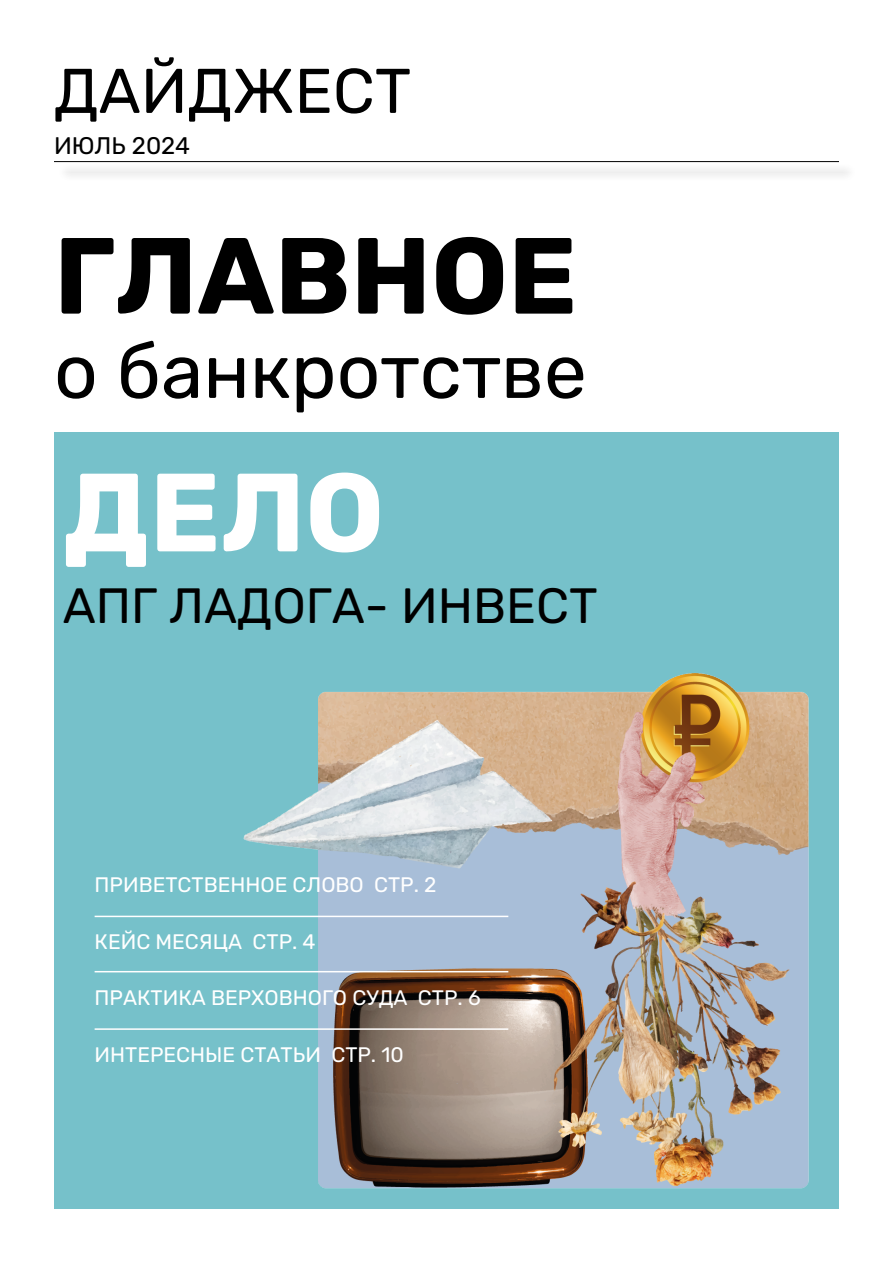
<style>
.page{position:relative;width:893px;height:1263px;background:#fff}
.page>*{position:absolute;margin:0;border:0;box-sizing:border-box;transform-origin:0 0}
.t1{font:700 111px "Rubik";color:#fff}
.t2{font:700 108px "Rubik";color:#000}
.t3{font:76.5px "Rubik";color:#000}
.t4{font:63px "Rubik";color:#000}
.t5{font:49.5px "Rubik";color:#000}
.t6{font:24px "Rubik";color:#000}
.t7{font:21px "Rubik";color:#fff}
</style>
<div class="page">
<div style="left:54px;top:432px;width:785px;height:777px;background:#76c1ca"></div>
<img style="left:234px;top:673px;width:575px;height:515px">
<hr style="left:95px;top:916px;width:413px;height:1px;background:#fff">
<hr style="left:95px;top:971px;width:413px;height:1px;background:#fff">
<hr style="left:95px;top:1028px;width:413px;height:2px;background:#fff">
<div style="left:58px;top:164px;width:798px;height:17px;background:#f6f6f6"></div>
<hr style="left:54px;top:161px;width:785px;height:1px;background:#000">
<h3 class="t4" style="left:54px;top:56px;width:359px">ДАЙДЖЕСТ</h3>
<p class="t6" style="left:54px;top:133px;width:137px">ИЮЛЬ 2024</p>
<h2 class="t2" style="left:54px;top:216px;width:525px">ГЛАВНОЕ</h2>
<h3 class="t3" style="left:54px;top:329px;width:534px">о банкротстве</h3>
<h1 class="t1" style="left:63px;top:451px;width:323px">ДЕЛО</h1>
<h3 class="t5" style="left:63px;top:578px;width:537px">АПГ ЛАДОГА- ИНВЕСТ</h3>
<p class="t7" style="left:95px;top:873px;width:343px">ПРИВЕТСТВЕННОЕ СЛОВО СТР. 2</p>
<p class="t7" style="left:95px;top:930px;width:223px">КЕЙС МЕСЯЦА СТР. 4</p>
<p class="t7" style="left:95px;top:986px;width:388px">ПРАКТИКА ВЕРХОВНОГО СУДА СТР. 6</p>
<p class="t7" style="left:95px;top:1042px;width:311px">ИНТЕРЕСНЫЕ СТАТЬИ СТР. 10</p>
</div>
